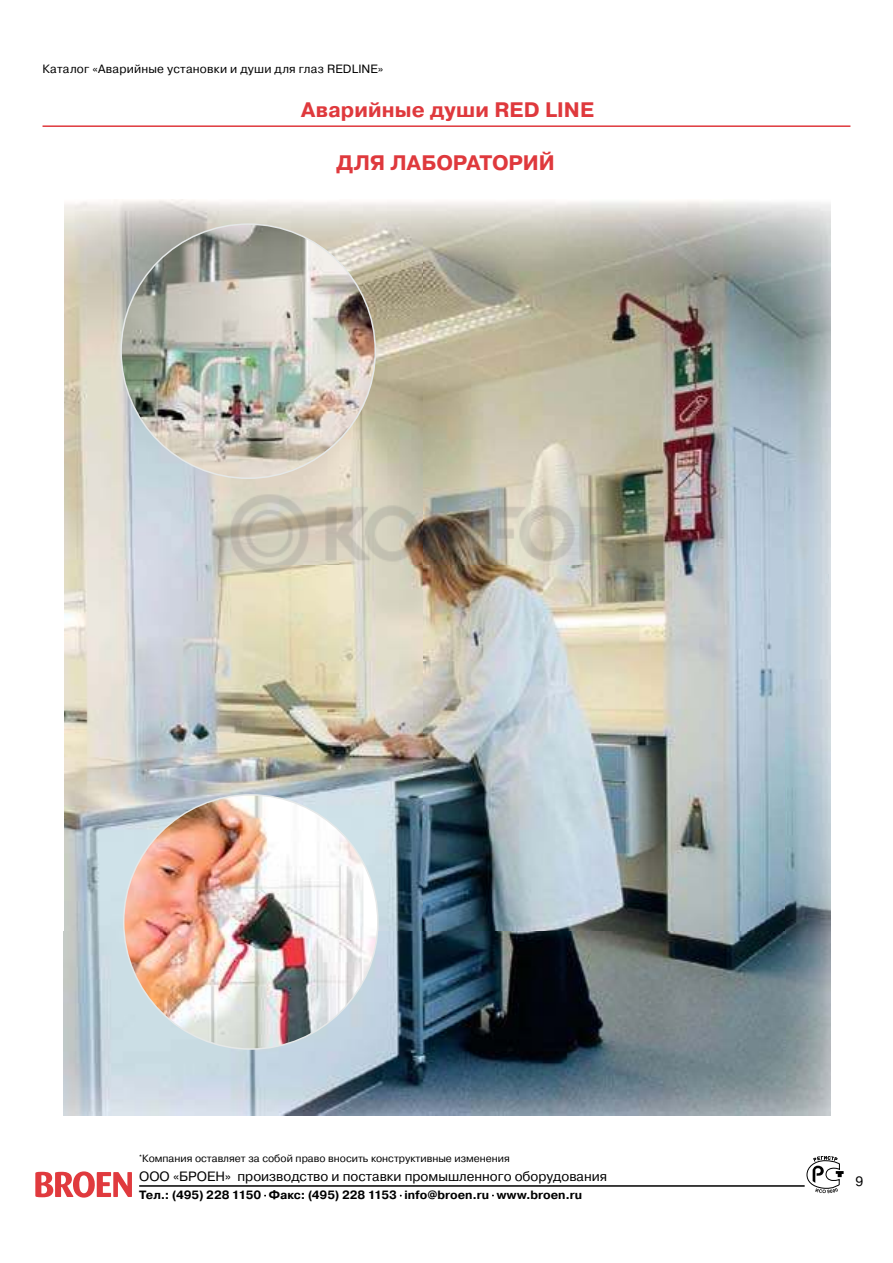
<style>
.page{position:relative;width:893px;height:1263px;background:#fff}
.page>*{position:absolute;margin:0;border:0;box-sizing:border-box;transform-origin:0 0}
.t1{font:700 21px "Pragmatica C";color:#df393d}
.t2{font:13.5px "Pragmatica C";color:#000}
.t3{font:700 12px "Pragmatica C";color:#000}
.t4{font:12px "Pragmatica C";letter-spacing:.015em;color:#000}
.t5{font:10.5px "Pragmatica C";color:#000}
</style>
<div class="page">
<hr style="left:139px;top:1185px;width:666px;height:2px;background:#000">
<svg style="left:807px;top:1156px;width:37px;height:37px"></svg>
<svg style="left:35px;top:1171px;width:97px;height:26px"></svg>
<img style="left:65px;top:200px;width:719px;height:731px">
<img style="left:784px;top:202px;width:46px;height:913px">
<img style="left:63px;top:931px;width:722px;height:184px">
<img style="left:121px;top:224px;width:254px;height:254px;border-radius:50%">
<img style="left:124px;top:795px;width:254px;height:254px;border-radius:50%">
<svg style="left:825px;top:574px;width:3px;height:9px"></svg>
<hr style="left:43px;top:125px;width:807px;height:2px;background:#df393d">
<img style="left:223px;top:485px;width:447px;height:98px">
<p class="t4" style="left:43px;top:62px;width:342px">Каталог «Аварийные установки и души для глаз REDLINE»</p>
<h1 class="t1" style="left:301px;top:98px;width:294px">Аварийные души RED LINE</h1>
<h1 class="t1" style="left:337px;top:152px;width:220px">ДЛЯ ЛАБОРАТОРИЙ</h1>
<p class="t5" style="left:139px;top:1152px;width:372px"><sup>*</sup>Компания оставляет за собой право вносить конструктивные изменения</p>
<p class="t3" style="left:139px;top:1188px;width:445px">Тел.: (495) 228 1150 Факс: (495) 228 1153 info@broen.ru www.broen.ru</p>
<p class="t2" style="left:139px;top:1169px;width:469px">ООО «БРОЕН» производство и поставки промышленного оборудования</p>
<p class="t2" style="left:855px;top:1174px;width:9px">9</p>
</div>
